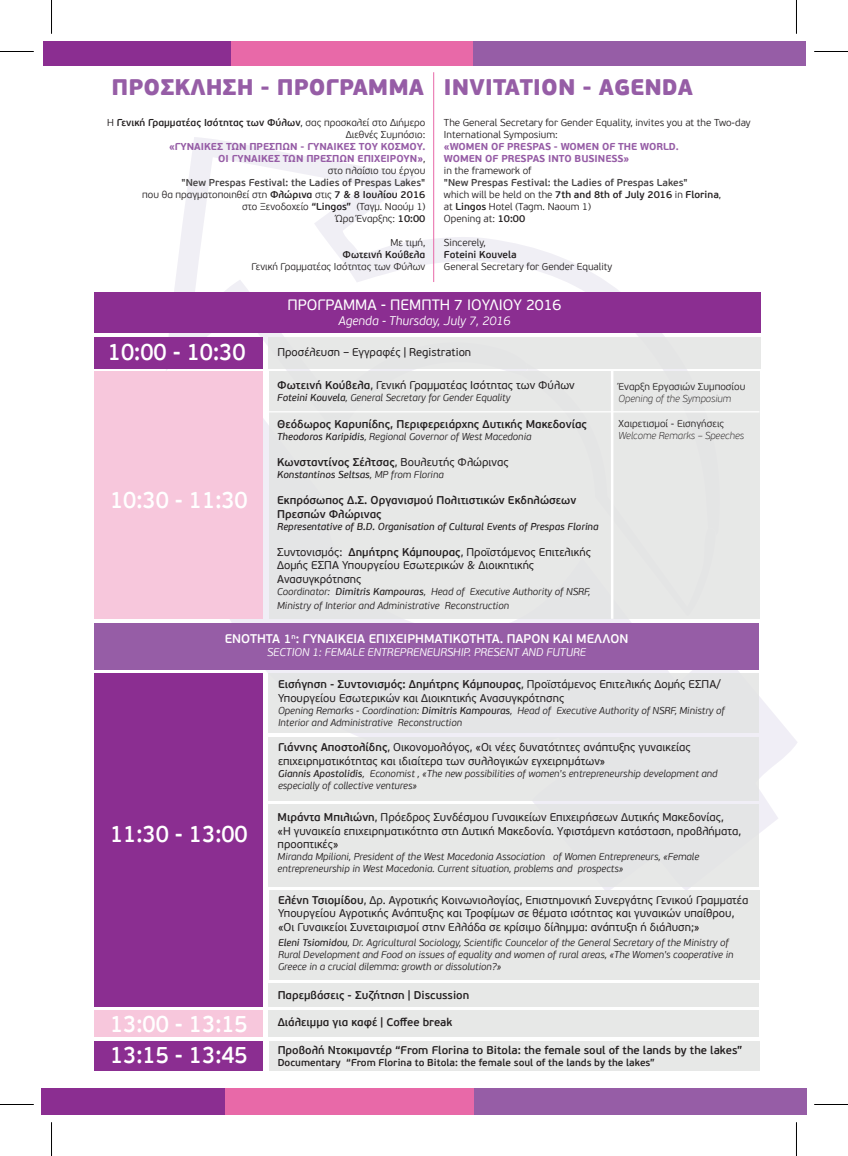
<style>
.page{position:relative;width:848px;height:1156px;background:#fff}
.page>*{position:absolute;margin:0;border:0;box-sizing:border-box;transform-origin:0 0}
.t1{font:600 23.75px "PF Beau Sans Pro";color:#fff;scale:.9 1}
.t2{font:900 22.5px "PF Beau Sans Pro";color:#965da6}
.t3{font:15px "PF Beau Sans Pro";color:#fff}
.t4{font:600 12.5px "PF Beau Sans Pro";color:#fff}
.t5{font:italic 300 12.5px "PF Beau Sans Pro";color:#fff}
.t6{font:11.25px/13.5px "PF Beau Sans Pro";color:#231f20}
.t7{font:600 11.25px/13.5px "PF Beau Sans Pro";color:#231f20}
.t8{font:italic 300 11.25px "PF Beau Sans Pro";color:#fff}
.t9{font:italic 300 10px/12px "PF Beau Sans Pro";color:#231f20}
.t10{font:300 10px/12px "PF Beau Sans Pro";color:#231f20;text-align:right}
.t11{font:700 10px/12px "PF Beau Sans Pro";color:#965da6;text-align:right}
.t12{font:italic 10px "PF Beau Sans Pro Bbook";color:#231f20}
.t13{font:600 10px "PF Beau Sans Pro";color:#231f20}
.t14{font:italic 100 10px "PF Beau Sans Pro";color:#231f20}
.s1{font-weight:600}
.s2{font-weight:300;color:#231f20}
.s3{font-weight:600;color:#444243}
.s4{font-family:"PF Beau Sans Pro Bbook";font-weight:400}
.s5{font-weight:400}
.s6{font-family:"PF Beau Sans Pro";font-weight:300}
</style>
<div class="page">
<svg style="left:185px;top:375px;width:612px;height:517px"></svg>
<svg style="left:166px;top:137px;width:499px;height:399px"></svg>
<div style="left:229px;top:41px;width:243px;height:25px;background:#e869a8"></div>
<div style="left:472px;top:41px;width:332px;height:25px;background:#965da6"></div>
<div style="left:43px;top:41px;width:187px;height:25px;background:#8b2e91"></div>
<div style="left:94px;top:337px;width:169px;height:32px;background:#8b2e91"></div>
<div style="left:94px;top:371px;width:169px;height:247px;background:#f7c7dc"></div>
<div style="left:94px;top:673px;width:169px;height:333px;background:#8b2e91"></div>
<div style="left:268px;top:337px;width:492px;height:32px;background:#e2e3e2"></div>
<div style="left:268px;top:371px;width:491px;height:247px;background:#e2e3e2"></div>
<hr style="left:610px;top:370px;width:3px;height:248px;background:#fff">
<div style="left:94px;top:623px;width:665px;height:46px;background:#965da6"></div>
<div style="left:268px;top:673px;width:490px;height:59px;background:#e2e3e2"></div>
<div style="left:268px;top:736px;width:490px;height:64px;background:#e2e3e2"></div>
<div style="left:268px;top:804px;width:490px;height:82px;background:#e2e3e2"></div>
<div style="left:268px;top:890px;width:490px;height:89px;background:#e2e3e2"></div>
<div style="left:268px;top:983px;width:490px;height:23px;background:#e2e3e2"></div>
<hr style="left:268px;top:411px;width:491px;height:1px;background:#fff">
<div style="left:268px;top:1010px;width:490px;height:27px;background:#e2e3e2"></div>
<div style="left:94px;top:1010px;width:169px;height:26px;background:#f7c7dc"></div>
<div style="left:268px;top:1040px;width:490px;height:30px;background:#e2e3e2"></div>
<div style="left:94px;top:1040px;width:169px;height:30px;background:#8b2e91"></div>
<div style="left:223px;top:1088px;width:251px;height:26px;background:#e869a8"></div>
<div style="left:474px;top:1088px;width:332px;height:26px;background:#965da6"></div>
<div style="left:41px;top:1088px;width:183px;height:26px;background:#8b2e91"></div>
<div style="left:94px;top:292px;width:666px;height:41px;background:#8b2e91"></div>
<hr style="left:433px;top:72px;width:1px;height:210px;background:#e869a8">
<hr style="left:0;top:51px;width:34px;height:1px;background:#000">
<hr style="left:813px;top:51px;width:34px;height:1px;background:#000">
<hr style="left:0;top:1104px;width:34px;height:1px;background:#000">
<hr style="left:813px;top:1104px;width:34px;height:1px;background:#000">
<hr style="left:51px;top:0;width:1px;height:34px;background:#000">
<hr style="left:51px;top:1122px;width:1px;height:33px;background:#000">
<hr style="left:795px;top:0;width:1px;height:34px;background:#000">
<hr style="left:795px;top:1122px;width:1px;height:33px;background:#000">
<h2 class="t2" style="left:112px;top:72px;width:313px">ΠΡΟΣΚΛΗΣΗ - ΠΡΟΓΡΑΜΜΑ</h2>
<p class="t10" style="left:107px;top:116px;width:319px">Η <span class="s1">Γενική Γραµµατέας Ισότητας των Φύλων</span>, σας προσκαλεί στο ∆ιήµερο ∆ιεθνές Συµπόσιο:</p>
<p class="t11" style="left:169px;top:140px;width:258px">«ΓΥΝΑΙΚΕΣ ΤΩΝ ΠΡΕΣΠΩΝ - ΓΥΝΑΙΚΕΣ ΤΟΥ ΚΟΣΜΟΥ.<br>ΟΙ ΓΥΝΑΙΚΕΣ ΤΩΝ ΠΡΕΣΠΩΝ ΕΠΙΧΕΙΡΟΥΝ»<span class="s2">,<br>στο πλαίσιο του έργου</span></p>
<p class="t10" style="left:142px;top:176px;width:284px"><span class="s3">"New Prespas Festival: the Ladies of Prespas Lakes"<br></span>που θα πραγµατοποιηθεί στη <span class="s1">Φλώρινα</span> στις <span class="s1">7 &amp; 8 Ιουλίου 2016 </span>στο Ξενοδοχείο <span class="s1">“Lingos”</span> (Ταγµ. Ναούµ 1)<br>Ώρα Έναρξης: <span class="s1">10:00</span></p>
<p class="t10" style="left:390px;top:236px;width:36px">Με τιµή,</p>
<p class="t13" style="left:342px;top:248px;width:84px">Φωτεινή Κούβελα</p>
<p class="t10" style="left:251px;top:260px;width:175px">Γενική Γραµµατέας Ισότητας των Φύλων</p>
<h2 class="t2" style="left:443px;top:72px;width:251px">INVITATION - AGENDA</h2>
<p class="t10" style="left:443px;top:116px;width:308px;text-align:left">The General Secretary for Gender Equality, invites you at the Two-day<br>International Symposium:</p>
<p class="t11" style="left:443px;top:140px;width:236px;text-align:left">«WOMEN OF PRESPAS - WOMEN OF THE WORLD.<br>WOMEN OF PRESPAS INTO BUSINESS»</p>
<p class="t10" style="left:443px;top:164px;width:89px">in the framework of</p>
<p class="t10" style="left:443px;top:176px;width:278px;text-align:left"><span class="s3">"New Prespas Festival: the Ladies of Prespas Lakes"<br></span>which will be held on the <span class="s1">7th and 8th of July 2016</span> in <span class="s1">Florina</span>, at <span class="s1">Lingos</span> Hotel (Tagm. Naoum 1)<br>Opening at: <span class="s1">10:00</span></p>
<p class="t10" style="left:443px;top:236px;width:43px">Sincerely,</p>
<p class="t13" style="left:443px;top:248px;width:74px">Foteini Kouvela</p>
<p class="t10" style="left:443px;top:260px;width:170px">General Secretary for Gender Equality</p>
<h1 class="t1" style="left:108px;top:338px;width:154px">10:00 - 10:30</h1>
<h1 class="t1" style="left:110px;top:485px;width:154px">10:30 - 11:30</h1>
<h3 class="t3" style="left:287px;top:296px;width:275px">ΠΡΟΓΡΑΜΜΑ - ΠΕΜΠΤΗ 7 ΙΟΥΛΙΟΥ 2016</h3>
<p class="t5" style="left:338px;top:313px;width:173px">Agenda - Thursday, July 7, 2016</p>
<p class="t6" style="left:277px;top:345px;width:195px">Προσέλευση – Εγγραφές | Registration</p>
<p class="t6" style="left:277px;top:379px;width:299px"><span class="s1">Φωτεινή Κούβελα</span>, Γενική Γραµµατέας Ισότητας των Φύλων</p>
<p class="t9" style="left:277px;top:392px;width:235px"><span class="s4">Foteini Kouvela</span>, General Secretary for Gender Equality</p>
<p class="t7" style="left:277px;top:417px;width:311px">Θεόδωρος Καρυπίδης, Περιφερειάρχης ∆υτικής Μακεδονίας</p>
<p class="t9" style="left:277px;top:430px;width:255px"><span class="s4">Theodoros Karipidis</span>, Regional Governor of West Macedonia</p>
<p class="t7" style="left:277px;top:455px;width:233px">Κωνσταντίνος Σέλτσας<span class="s5">, Βουλευτής Φλώρινας</span></p>
<p class="t12" style="left:277px;top:468px;width:168px">Konstantinos Seltsas<span class="s6">, MP from Florina</span></p>
<p class="t7" style="left:277px;top:494px;width:300px">Εκπρόσωπος ∆.Σ. Οργανισµού Πολιτιστικών Εκδηλώσεων<br>Πρεσπών Φλώρινας</p>
<p class="t12" style="left:277px;top:520px;width:323px">Representative of B.D. Organisation of Cultural Events of Prespas Florina</p>
<p class="t6" style="left:277px;top:545px;width:315px">Συντονισµός: <span class="s1">∆ηµήτρης Κάµπουρας</span>, Προϊστάµενος Επιτελικής ∆οµής ΕΣΠΑ Υπουργείου Εσωτερικών &amp; ∆ιοικητικής<br>Ανασυγκρότησης</p>
<p class="t9" style="left:277px;top:585px;width:314px;line-height:13.5px">Coordinator: <span class="s4">Dimitris Kampouras</span>, Head of Executive Authority of NSRF,<br>Ministry of Interior and Administrative Reconstruction</p>
<p class="t10" style="left:618px;top:380px;width:128px">Έναρξη Εργασιών Συµποσίου</p>
<p class="t14" style="left:618px;top:393px;width:114px">Opening of the Symposium</p>
<p class="t10" style="left:618px;top:417px;width:107px">Χαιρετισµοί - Εισηγήσεις</p>
<p class="t14" style="left:618px;top:430px;width:127px">Welcome Remarks – Speeches</p>
<p class="t4" style="left:225px;top:631px;width:405px">ΕΝΟΤΗΤΑ 1<sup>η</sup>: ΓΥΝΑΙΚΕΙΑ ΕΠΙΧΕΙΡΗΜΑΤΙΚΟΤΗΤΑ. ΠΑΡΟΝ ΚΑΙ ΜΕΛΛΟΝ</p>
<p class="t8" style="left:267px;top:646px;width:320px">SECTION 1: FEMALE ENTREPRENEURSHIP. PRESENT AND FUTURE</p>
<p class="t6" style="left:278px;top:677px;width:444px"><span class="s1">Εισήγηση - Συντονισµός: ∆ηµήτρης Κάµπουρας</span>, Προϊστάµενος Επιτελικής ∆οµής ΕΣΠΑ/<br>Υπουργείου Εσωτερικών και ∆ιοικητικής Ανασυγκρότησης</p>
<p class="t9" style="left:278px;top:704px;width:448px">Opening Remarks - Coordination: <span class="s4">Dimitris Kampouras</span>, Head of Executive Authority of NSRF, Ministry of<br>Interior and Administrative Reconstruction</p>
<p class="t6" style="left:278px;top:740px;width:414px"><span class="s1">Γιάννης Αποστολίδης</span>, Οικονοµολόγος, «Οι νέες δυνατότητες ανάπτυξης γυναικείας επιχειρηµατικότητας και ιδιαίτερα των συλλογικών εγχειρηµάτων»</p>
<p class="t9" style="left:278px;top:767px;width:441px"><span class="s4">Giannis Apostolidis</span>, Economist , «The new possibilities of women's entrepreneurship development and especially of collective ventures»</p>
<p class="t6" style="left:277px;top:810px;width:464px"><span class="s1">Μιράντα Μπιλιώνη</span>, Πρόεδρος Συνδέσµου Γυναικείων Επιχειρήσεων ∆υτικής Μακεδονίας,<br>«Η γυναικεία επιχειρηµατικότητα στη ∆υτική Μακεδονία. Υφιστάµενη κατάσταση, προβλήµατα, προοπτικές»</p>
<p class="t9" style="left:277px;top:850px;width:423px">Miranda Mpilioni, President of the West Macedonia Association of Women Entrepreneurs, «Female entrepreneurship in West Macedonia. Current situation, problems and prospects»</p>
<p class="t6" style="left:278px;top:893px;width:471px"><span class="s1">Ελένη Τσιοµίδου</span>, ∆ρ. Αγροτικής Κοινωνιολογίας, Επιστηµονική Συνεργάτης Γενικού Γραµµατέα<br>Υπουργείου Αγροτικής Ανάπτυξης και Τροφίµων σε θέµατα ισότητας και γυναικών υπαίθρου, «Οι Γυναικείοι Συνεταιρισµοί στην Ελλάδα σε κρίσιµο δίληµµα: ανάπτυξη ή διάλυση;»</p>
<p class="t9" style="left:278px;top:936px;width:457px"><span class="s4">Eleni Tsiomidou</span>, Dr. Agricultural Sociology, Scientific Councelor of the General Secretary of the Ministry of<br>Rural Development and Food on issues of equality and women of rural areas, «The Women's cooperative in<br>Greece in a crucial dilemma: growth or dissolution?»</p>
<p class="t7" style="left:277px;top:988px;width:193px">Παρεµβάσεις - Συζήτηση | Discussion</p>
<h1 class="t1" style="left:110px;top:1009px;width:154px">13:00 - 13:15</h1>
<p class="t7" style="left:277px;top:1015px;width:176px">∆ιάλειµµα για καφέ | Coffee break</p>
<p class="t7" style="left:277px;top:1043px;width:466px">Προβολή Ντοκιµαντέρ “From Florina to Bitola: the female soul of the lands by the lakes”</p>
<h1 class="t1" style="left:110px;top:819px;width:154px">11:30 - 13:00</h1>
<h1 class="t1" style="left:110px;top:1040px;width:154px">13:15 - 13:45</h1>
<p class="t13" style="left:277px;top:1056px;width:378px">Documentary “From Florina to Bitola: the female soul of the lands by the lakes”</p>
</div>
